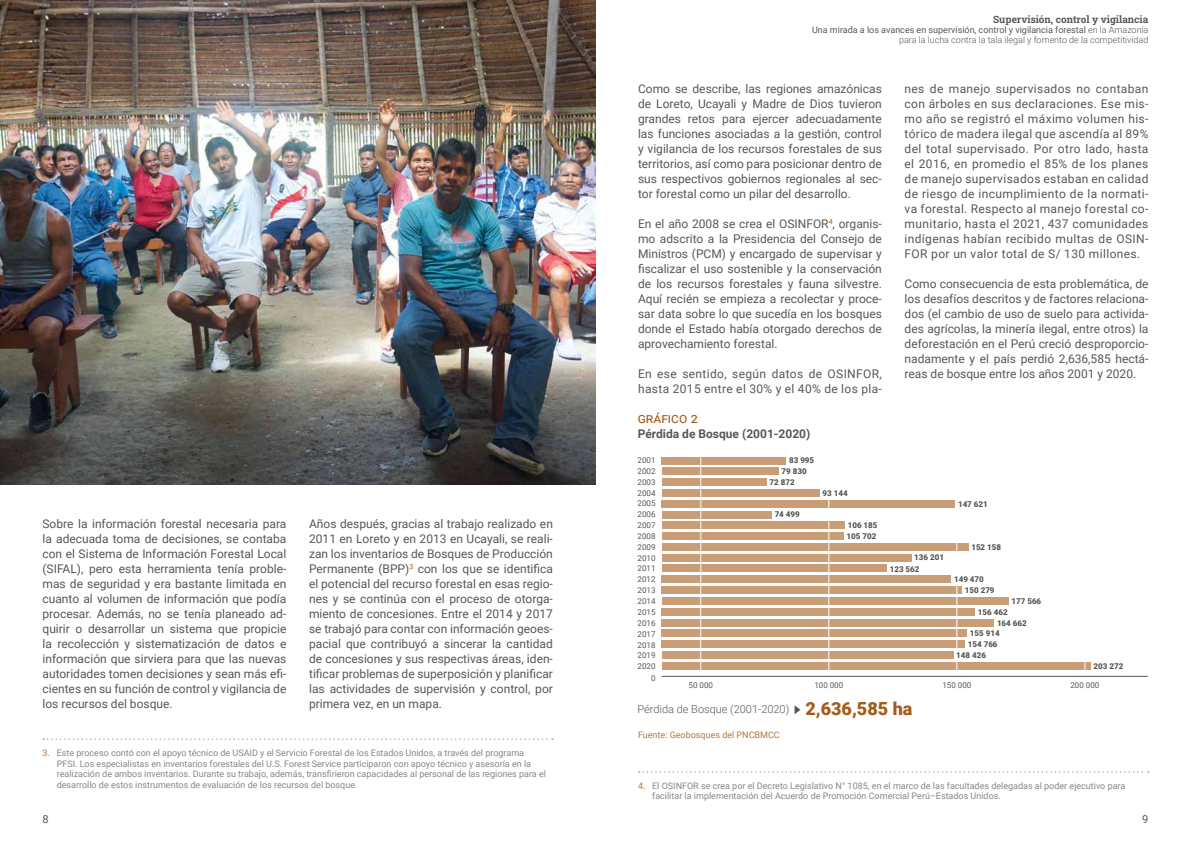
<style>
.page{position:relative;width:1191px;height:842px;background:#fff}
.page>*{position:absolute;margin:0;border:0;box-sizing:border-box;transform-origin:0 0}
.t1{font:14px "Roboto";color:#a55c19}
.t2{font:12px/15px "Roboto";color:#575756;text-align:justify}
.t3{font:12px/15px "Roboto";letter-spacing:.03em;color:#575756}
.t4{font:700 12px "Roboto";color:#575756}
.t5{font:300 11px "Roboto";color:#575756}
.t6{font:11px "Roboto";color:#575756}
.t7{font:700 10px "Roboto Slab";color:#575756}
.t8{font:9px/10.8px "Roboto";color:#878787}
.t9{font:300 9px/10px "Roboto";color:#575756;text-align:right}
.t10{font:9px "Roboto";color:#b5783c}
.t11{font:900 8px/10.5px "Roboto";color:#575756}
.t12{font:8px/10.9px "Roboto";color:#575756;text-align:justify}
.s1{font-weight:400}
.s2{color:#b5783c}
.s3{font-weight:900;font-size:18px;color:#a55c19}
</style>
<div class="page">
<img style="left:0;top:0;width:595px;height:485px">
<svg style="left:639px;top:771px;width:509px;height:2px"></svg>
<svg style="left:43px;top:738px;width:510px;height:2px"></svg>
<svg style="left:794px;top:705px;width:6px;height:9px"></svg>
<div style="left:662px;top:457px;width:124px;height:7px;background:#c99d75"></div>
<div style="left:662px;top:468px;width:116px;height:7px;background:#c99d75"></div>
<div style="left:662px;top:478px;width:104px;height:8px;background:#c99d75"></div>
<div style="left:662px;top:489px;width:157px;height:8px;background:#c99d75"></div>
<div style="left:662px;top:500px;width:293px;height:7px;background:#c99d75"></div>
<div style="left:662px;top:511px;width:109px;height:7px;background:#c99d75"></div>
<div style="left:662px;top:521px;width:182px;height:8px;background:#c99d75"></div>
<div style="left:662px;top:533px;width:181px;height:7px;background:#c99d75"></div>
<div style="left:662px;top:543px;width:306px;height:8px;background:#c99d75"></div>
<div style="left:662px;top:554px;width:249px;height:8px;background:#c99d75"></div>
<div style="left:662px;top:576px;width:289px;height:7px;background:#c99d75"></div>
<div style="left:662px;top:586px;width:299px;height:8px;background:#c99d75"></div>
<div style="left:662px;top:597px;width:346px;height:8px;background:#c99d75"></div>
<div style="left:662px;top:608px;width:312px;height:7px;background:#c99d75"></div>
<div style="left:662px;top:619px;width:332px;height:7px;background:#c99d75"></div>
<div style="left:662px;top:630px;width:304px;height:7px;background:#c99d75"></div>
<div style="left:662px;top:640px;width:302px;height:8px;background:#c99d75"></div>
<div style="left:662px;top:651px;width:291px;height:8px;background:#c99d75"></div>
<div style="left:662px;top:662px;width:428px;height:7px;background:#c99d75"></div>
<div style="left:662px;top:565px;width:224px;height:7px;background:#c99d75"></div>
<hr style="left:1084px;top:454px;width:1px;height:222px;background:#fff">
<hr style="left:956px;top:454px;width:1px;height:222px;background:#fff">
<hr style="left:828px;top:454px;width:1px;height:222px;background:#fff">
<hr style="left:700px;top:454px;width:1px;height:222px;background:#fff">
<hr style="left:662px;top:676px;width:485px;height:1px;background:#575756">
<p class="t7" style="left:993px;top:12px;width:157px">Supervisión, control y vigilancia</p>
<p class="t9" style="left:812px;top:24px;width:338px"><span class="s1">Una mirada a los avances en supervisión, control y vigilancia forestal</span> en la Amazonía para la lucha contra la tala ilegal y fomento de la competitividad</p>
<p class="t2" style="left:638px;top:81px;width:245px">Como se describe, las regiones amazónicas de Loreto, Ucayali y Madre de Dios tuvieron grandes retos para ejercer adecuadamente las funciones asociadas a la gestión, control y vigilancia de los recursos forestales de sus territorios, así como para posicionar dentro de sus respectivos gobiernos regionales al sec&shy;tor forestal como un pilar del desarrollo.</p>
<p class="t2" style="left:638px;top:216px;width:245px">En el año 2008 se crea el OSINFOR<sup>4</sup>, organis&shy;mo adscrito a la Presidencia del Consejo de Ministros (PCM) y encargado de supervisar y fiscalizar el uso sostenible y la conservación de los recursos forestales y fauna silvestre.<br>Aquí recién se empieza a recolectar y proce&shy;sar data sobre lo que sucedía en los bosques donde el Estado había otorgado derechos de aprovechamiento forestal.</p>
<p class="t3" style="left:638px;top:366px;width:245px">En ese sentido, según datos de OSINFOR, hasta 2015 entre el 30% y el 40% de los pla-</p>
<p class="t2" style="left:904px;top:81px;width:245px">nes de manejo supervisados no contaban con árboles en sus declaraciones. Ese mis&shy;mo año se registró el máximo volumen his&shy;tórico de madera ilegal que ascendía al 89% del total supervisado. Por otro lado, hasta el 2016, en promedio el 85% de los planes de manejo supervisados estaban en calidad de riesgo de incumplimiento de la normati&shy;va forestal. Respecto al manejo forestal co&shy;munitario, hasta el 2021, 437 comunidades indígenas habían recibido multas de OSIN-FOR por un valor total de S/ 130 millones.</p>
<p class="t2" style="left:904px;top:276px;width:245px">Como consecuencia de esta problemática, de los desafíos descritos y de factores relaciona&shy;dos (el cambio de uso de suelo para activida&shy;des agrícolas, la minería ilegal, entre otros) la deforestación en el Perú creció desproporcio&shy;nadamente y el país perdió 2,636,585 hectá&shy;reas de bosque entre los años 2001 y 2020.</p>
<p class="t2" style="left:43px;top:516px;width:245px">Sobre la información forestal necesaria para la adecuada toma de decisiones, se contaba con el Sistema de Información Forestal Local (SIFAL), pero esta herramienta tenía proble&shy;mas de seguridad y era bastante limitada en cuanto al volumen de información que podía procesar. Además, no se tenía planeado ad&shy;quirir o desarrollar un sistema que propicie la recolección y sistematización de datos e información que sirviera para que las nuevas autoridades tomen decisiones y sean más efi&shy;cientes en su función de control y vigilancia de los recursos del bosque.</p>
<p class="t2" style="left:309px;top:516px;width:245px">Años después, gracias al trabajo realizado en 2011 en Loreto y en 2013 en Ucayali, se reali&shy;zan los inventarios de Bosques de Producción Permanente (BPP)<sup>3</sup> con los que se identifica el potencial del recurso forestal en esas regio&shy;nes y se continúa con el proceso de otorga&shy;miento de concesiones. Entre el 2014 y 2017 se trabajó para contar con información geoes&shy;pacial que contribuyó a sincerar la cantidad de concesiones y sus respectivas áreas, iden&shy;tificar problemas de superposición y planificar las actividades de supervisión y control, por primera vez, en un mapa.</p>
<p class="t8" style="left:57px;top:747px;width:491px;text-indent:-14px"><span class="s2">3.</span> Este proceso contó con el apoyo técnico de USAID y el Servicio Forestal de los Estados Unidos, a través del programa PFSI. Los especialistas en inventarios forestales del U.S. Forest Service participaron con apoyo técnico y asesoría en la realización de ambos inventarios. Durante su trabajo, además, transfirieron capacidades al personal de las regiones para el desarrollo de estos instrumentos de evaluación de los recursos del bosque.</p>
<p class="t1" style="left:638px;top:409px;width:62px">gráfico 2</p>
<p class="t4" style="left:638px;top:426px;width:174px">Pérdida de Bosque (2001-2020)</p>
<p class="t12" style="left:637px;top:454px;width:19px">2001<br>2002<br>2003<br>2004<br>2005<br>2006<br>2007<br>2008<br>2009<br>2010</p>
<p class="t12" style="left:637px;top:574px;width:19px">2012<br>2013<br>2014<br>2015<br>2016<br>2017<br>2018<br>2019<br>2020</p>
<p class="t12" style="left:637px;top:563px;width:19px">2011</p>
<p class="t11" style="left:789px;top:455px;width:27px">83 995</p>
<p class="t11" style="left:781px;top:466px;width:27px">79 830</p>
<p class="t11" style="left:769px;top:477px;width:27px">72 872</p>
<p class="t11" style="left:774px;top:509px;width:27px">74 499</p>
<p class="t11" style="left:822px;top:487px;width:27px">93 144</p>
<p class="t11" style="left:846px;top:520px;width:32px">106 185<br>105 702</p>
<p class="t11" style="left:958px;top:498px;width:31px">147 621</p>
<p class="t11" style="left:914px;top:552px;width:31px">136 201</p>
<p class="t11" style="left:889px;top:563px;width:31px">123 562</p>
<p class="t11" style="left:971px;top:541px;width:31px">152 158</p>
<p class="t11" style="left:964px;top:574px;width:31px;line-height:10.9px;text-indent:-11px">149 470<br>150 279</p>
<p class="t11" style="left:1011px;top:595px;width:31px">177 566</p>
<p class="t11" style="left:977px;top:606px;width:31px">156 462</p>
<p class="t11" style="left:997px;top:617px;width:31px">164 662</p>
<p class="t11" style="left:970px;top:628px;width:31px">155 914</p>
<p class="t11" style="left:967px;top:639px;width:31px">154 766</p>
<p class="t11" style="left:956px;top:649px;width:31px">148 426</p>
<p class="t11" style="left:1093px;top:660px;width:31px">203 272</p>
<p class="t12" style="left:651px;top:672px;width:6px">0</p>
<p class="t12" style="left:688px;top:680px;width:26px">50 000</p>
<p class="t12" style="left:814px;top:680px;width:30px">100 000</p>
<p class="t12" style="left:942px;top:680px;width:30px">150 000</p>
<p class="t12" style="left:1070px;top:680px;width:30px">200 000</p>
<p class="t5" style="left:637px;top:701px;width:276px">Pérdida de Bosque (2001-2020) <span class="s3">2,636,585 ha</span></p>
<p class="t10" style="left:638px;top:728px;width:143px">Fuente: Geobosques del PNCBMCC</p>
<p class="t8" style="left:652px;top:780px;width:475px;text-indent:-14px"><span class="s2">4.</span> El OSINFOR se crea por el Decreto Legislativo N° 1085, en el marco de las facultades delegadas al poder ejecutivo para facilitar la implementación del Acuerdo de Promoción Comercial Perú–Estados Unidos.</p>
<p class="t6" style="left:43px;top:811px;width:8px">8</p>
<p class="t6" style="left:1142px;top:811px;width:8px">9</p>
</div>
